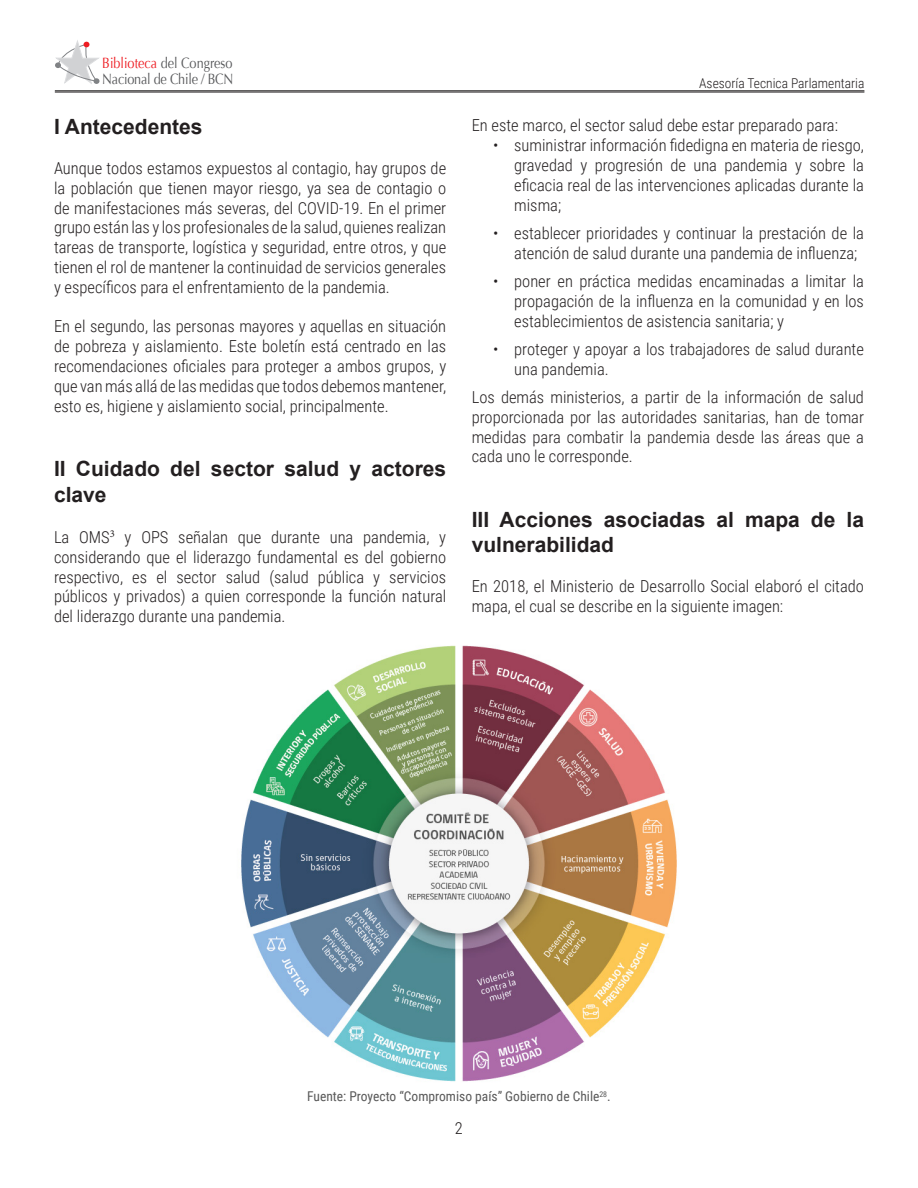
<style>
.page{position:relative;width:918px;height:1188px;background:#fff}
.page>*{position:absolute;margin:0;border:0;box-sizing:border-box;transform-origin:0 0}
.t1{font:700 21px/25.2px "Arial";color:#231f20}
.t2{font:300 16.5px/19.8px "Roboto Condensed";color:#231f20;text-align:justify}
.t3{font:14.85px/15.6px "Optima";color:#57585a;scale:.85 1}
.t4{font:13.5px "Roboto Condensed";color:#595959}
.t5{font:300 13.5px "Roboto Condensed";color:#231f20}
.s1{color:#ee1d23}
</style>
<div class="page">
<svg style="left:55px;top:41px;width:45px;height:43px"></svg>
<hr style="left:55px;top:92px;width:809px;height:1px;background:#231f20">
<hr style="left:55px;top:91px;width:809px;height:1px;background:#231f20">
<img style="left:241px;top:645px;width:436px;height:437px">
<p class="t3" style="left:102px;top:55px;width:156px"><span class="s1">Biblioteca</span> del Congreso<br>Nacional de Chile / BCN</p>
<p class="t1" style="left:54px;top:115px;width:150px">I Antecedentes</p>
<p class="t2" style="left:54px;top:158px;width:394px">Aunque todos estamos expuestos al contagio, hay grupos de la población que tienen mayor riesgo, ya sea de contagio o de manifestaciones más severas, del COVID-19. En el primer grupo están las y los profesionales de la salud, quienes realizan tareas de transporte, logística y seguridad, entre otros, y que tienen el rol de mantener la continuidad de servicios generales y específicos para el enfrentamiento de la pandemia.</p>
<p class="t2" style="left:54px;top:316px;width:394px">En el segundo, las personas mayores y aquellas en situación de pobreza y aislamiento. Este boletín está centrado en las recomendaciones oficiales para proteger a ambos grupos, y que van más allá de las medidas que todos debemos mantener, esto es, higiene y aislamiento social, principalmente.</p>
<p class="t1" style="left:54px;top:457px;width:394px">II Cuidado del sector salud y actores clave</p>
<p class="t2" style="left:54px;top:527px;width:394px">La OMS<sup>3</sup> y OPS señalan que durante una pandemia, y considerando que el liderazgo fundamental es del gobierno respectivo, es el sector salud (salud pública y servicios públicos y privados) a quien corresponde la función natural del liderazgo durante una pandemia.</p>
<p class="t5" style="left:699px;top:73px;width:167px">Asesoría Tecnica Parlamentaria</p>
<p class="t2" style="left:472px;top:115px;width:368px">En este marco, el sector salud debe estar preparado para:</p>
<p class="t2" style="left:514px;top:135px;width:351px;text-indent:-21px">• suministrar información fidedigna en materia de riesgo, gravedad y progresión de una pandemia y sobre la eficacia real de las intervenciones aplicadas durante la misma;</p>
<p class="t2" style="left:514px;top:223px;width:351px;text-indent:-21px">• establecer prioridades y continuar la prestación de la atención de salud durante una pandemia de influenza;</p>
<p class="t2" style="left:514px;top:271px;width:351px;text-indent:-21px">• poner en práctica medidas encaminadas a limitar la propagación de la influenza en la comunidad y en los establecimientos de asistencia sanitaria; y</p>
<p class="t2" style="left:514px;top:339px;width:351px;text-indent:-21px">• proteger y apoyar a los trabajadores de salud durante una pandemia.</p>
<p class="t2" style="left:472px;top:387px;width:394px">Los demás ministerios, a partir de la información de salud proporcionada por las autoridades sanitarias, han de tomar medidas para combatir la pandemia desde las áreas que a cada uno le corresponde.</p>
<p class="t1" style="left:472px;top:508px;width:394px">III Acciones asociadas al mapa de la vulnerabilidad</p>
<p class="t2" style="left:472px;top:576px;width:394px">En 2018, el Ministerio de Desarrollo Social elaboró el citado mapa, el cual se describe en la siguiente imagen:</p>
<p class="t4" style="left:307px;top:1087px;width:305px">Fuente: Proyecto “Compromiso país” Gobierno de Chile<sup>28</sup>.</p>
<p class="t2" style="left:455px;top:1118px;width:10px">2</p>
</div>
